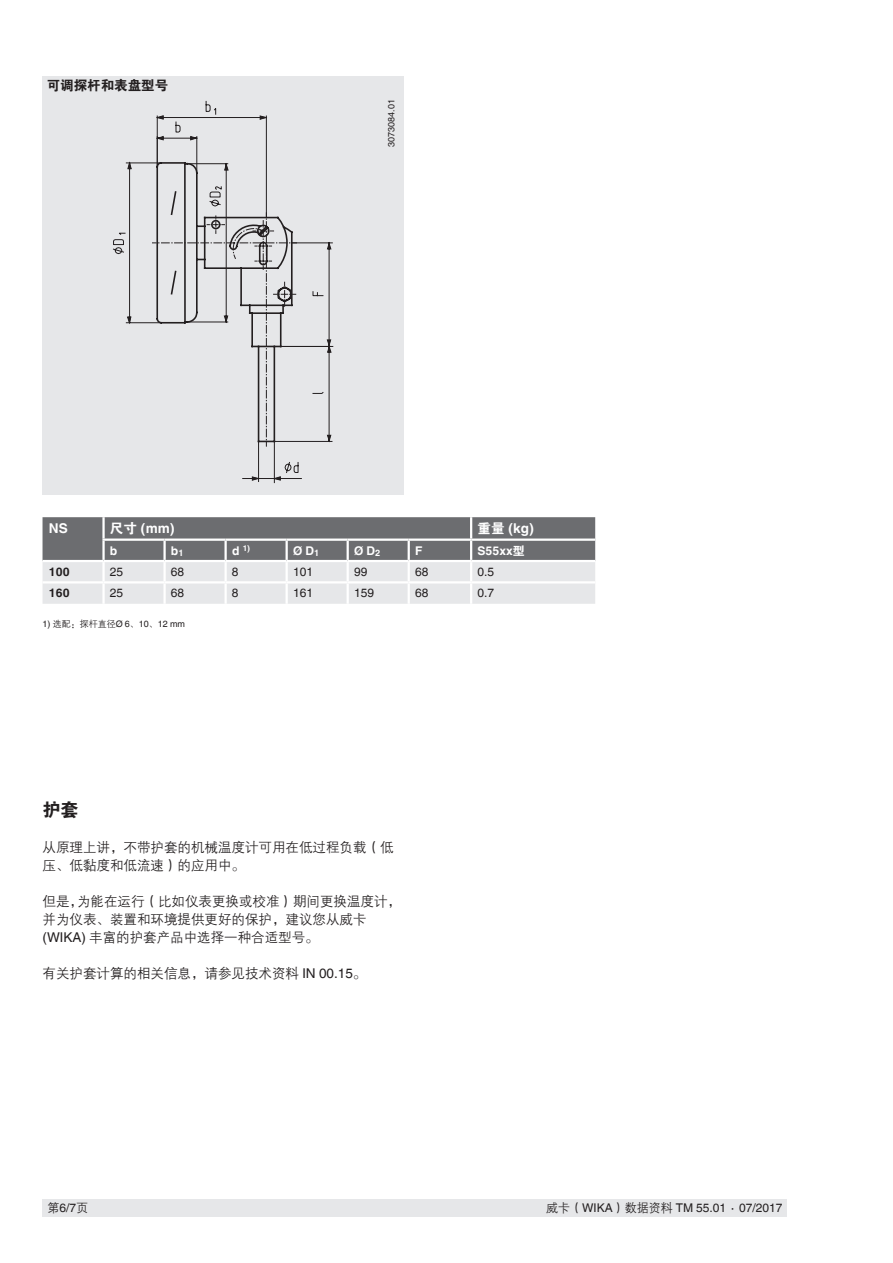
<style>
.page{position:relative;width:893px;height:1263px;background:#fff}
.page>*{position:absolute;margin:0;border:0;box-sizing:border-box;transform-origin:0 0}
.t1{font:18px "FZDHTJW GB1 0";color:#231f20}
.t2{font:13.5px/18px "FZZDXJW GB1 0";color:#231f20}
.t3{font:700 13.5px "Helvetica World";color:#fff}
.t4{font:13.5px "FZDHTJW GB1 0";color:#231f20}
.t5{font:12px "Helvetica World";color:#231f20}
.t6{font:700 12px "Helvetica World";color:#fff}
.t7{font:700 12px "Helvetica World";color:#231f20}
.t8{font:9px "Helvetica World";color:#231f20}
.t9{font:700 8.1px "Helvetica World";color:#fff}
.s1{font-family:"FZDHTJW GB1 0";font-weight:400}
.s2{font-size:12px}
.s3{font-family:"FZZDXJW GB1 0"}
.s4{font-family:"Helvetica World"}
</style>
<div class="page">
<div style="left:43px;top:1199px;width:744px;height:17px;background:#e6e7e9"></div>
<div style="left:43px;top:77px;width:361px;height:418px;background:#e6e7e9"></div>
<svg style="left:43px;top:517px;width:552px;height:87px;background:#acadaf"></svg>
<hr style="left:43px;top:581px;width:61px;height:2px;background:#fff">
<hr style="left:104px;top:581px;width:61px;height:2px;background:#fff">
<hr style="left:102px;top:583px;width:3px;height:21px;background:#fff">
<hr style="left:165px;top:581px;width:61px;height:2px;background:#fff">
<hr style="left:163px;top:583px;width:3px;height:21px;background:#fff">
<hr style="left:226px;top:581px;width:61px;height:2px;background:#fff">
<hr style="left:224px;top:583px;width:3px;height:21px;background:#fff">
<hr style="left:287px;top:581px;width:61px;height:2px;background:#fff">
<hr style="left:286px;top:583px;width:2px;height:21px;background:#fff">
<hr style="left:348px;top:581px;width:61px;height:2px;background:#fff">
<hr style="left:347px;top:583px;width:2px;height:21px;background:#fff">
<hr style="left:409px;top:581px;width:62px;height:2px;background:#fff">
<hr style="left:408px;top:583px;width:2px;height:21px;background:#fff">
<hr style="left:471px;top:581px;width:124px;height:2px;background:#fff">
<hr style="left:470px;top:583px;width:2px;height:21px;background:#fff">
<hr style="left:104px;top:560px;width:61px;height:2px;background:#fff">
<hr style="left:165px;top:560px;width:61px;height:2px;background:#fff">
<hr style="left:226px;top:560px;width:61px;height:2px;background:#fff">
<hr style="left:287px;top:560px;width:61px;height:2px;background:#fff">
<hr style="left:348px;top:560px;width:61px;height:2px;background:#fff">
<hr style="left:409px;top:560px;width:62px;height:2px;background:#fff">
<hr style="left:471px;top:560px;width:124px;height:2px;background:#fff">
<hr style="left:102px;top:517px;width:3px;height:21px;background:#fff">
<hr style="left:102px;top:541px;width:3px;height:19px;background:#fff">
<hr style="left:43px;top:560px;width:61px;height:2px;background:#fff">
<svg style="left:113px;top:101px;width:220px;height:380px"></svg>
<p class="t4" style="left:47px;top:78px;width:123px">可调探杆和表盘型号</p>
<p class="t8" style="left:386px;top:147px;width:49px;rotate:-90deg">3073084.01</p>
<p class="t3" style="left:49px;top:521px;width:20px">NS</p>
<p class="t3" style="left:110px;top:521px;width:66px"><span class="s1">尺寸</span> (mm)</p>
<p class="t3" style="left:477px;top:521px;width:58px"><span class="s1">重量</span> (kg)</p>
<p class="t6" style="left:110px;top:543px;width:9px">b</p>
<p class="t6" style="left:171px;top:543px;width:14px">b<sub>1</sub></p>
<p class="t9" style="left:232px;top:543px;width:20px"><span class="s2">d</span> 1)</p>
<p class="t6" style="left:293px;top:543px;width:28px">Ø D<sub>1</sub></p>
<p class="t6" style="left:354px;top:543px;width:28px">Ø D<sub>2</sub></p>
<p class="t6" style="left:415px;top:543px;width:9px">F</p>
<p class="t6" style="left:477px;top:543px;width:49px">S55xx<span class="s1">型</span></p>
<p class="t7" style="left:49px;top:565px;width:22px">100</p>
<p class="t5" style="left:110px;top:565px;width:15px">25</p>
<p class="t5" style="left:171px;top:565px;width:15px">68</p>
<p class="t5" style="left:232px;top:565px;width:8px">8</p>
<p class="t5" style="left:293px;top:565px;width:22px">101</p>
<p class="t5" style="left:354px;top:565px;width:15px">99</p>
<p class="t5" style="left:415px;top:565px;width:15px">68</p>
<p class="t5" style="left:477px;top:565px;width:18px">0.5</p>
<p class="t7" style="left:49px;top:586px;width:22px">160</p>
<p class="t5" style="left:110px;top:586px;width:15px">25</p>
<p class="t5" style="left:171px;top:586px;width:15px">68</p>
<p class="t5" style="left:232px;top:586px;width:8px">8</p>
<p class="t5" style="left:293px;top:586px;width:22px">161</p>
<p class="t5" style="left:354px;top:586px;width:22px">159</p>
<p class="t5" style="left:415px;top:586px;width:15px">68</p>
<p class="t5" style="left:477px;top:586px;width:18px">0.7</p>
<p class="t8" style="left:43px;top:619px;width:144px">1) <span class="s3">选配：探杆直径</span>Ø 6<span class="s3">、</span>10<span class="s3">、</span>12 mm</p>
<h1 class="t1" style="left:43px;top:799px;width:38px">护套</h1>
<p class="t2" style="left:43px;top:838px;width:352px">从原理上讲，不带护套的机械温度计可用在低过程负载（低压、低黏度和低流速）的应用中。</p>
<p class="t2" style="left:43px;top:892px;width:360px">但是，为能在运行（比如仪表更换或校准）期间更换温度计，并为仪表、装置和环境提供更好的保护，建议您从威卡<span class="s4">(WIKA)</span> 丰富的护套产品中选择一种合适型号。</p>
<p class="t2" style="left:43px;top:964px;width:325px">有关护套计算的相关信息，请参见技术资料 <span class="s4">IN 00.15</span>。</p>
<p class="t5" style="left:47px;top:1201px;width:42px"><span class="s3">第</span>6/7<span class="s3">页</span></p>
<p class="t5" style="left:546px;top:1201px;width:238px"><span class="s3">威卡（</span>WIKA<span class="s3">）数据资料</span> TM 55.01 ∙ 07/2017</p>
</div>
